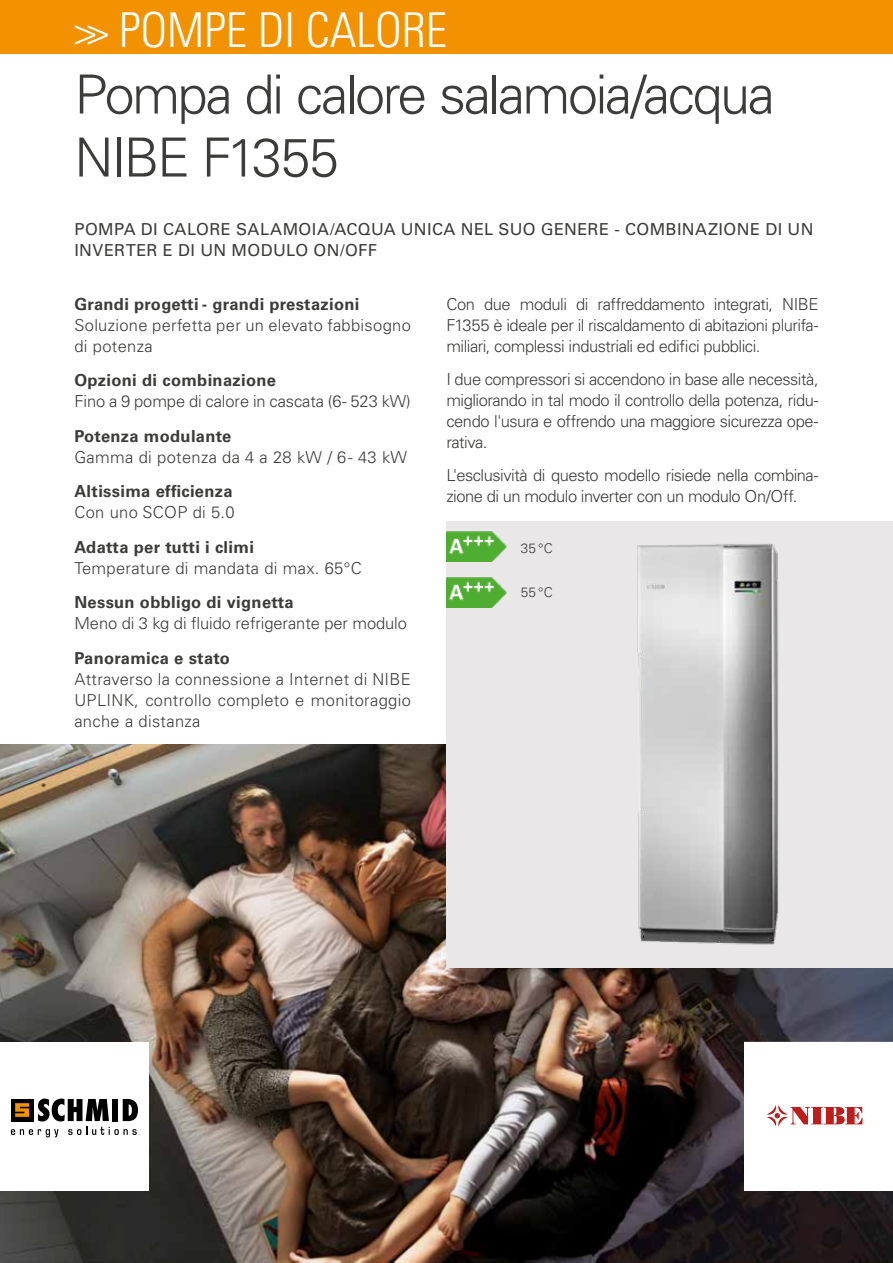
<style>
.page{position:relative;width:893px;height:1263px;background:#fff}
.page>*{position:absolute;margin:0;border:0;box-sizing:border-box;transform-origin:0 0}
.t1{font:300 54px/63px "Univers LT Pro 45";letter-spacing:-.045em;color:#3c3c3b}
.t2{font:300 condensed 48px "Univers LT Pro";color:#fff}
.t3{font:300 16.5px/21px "Univers LT Pro 45";letter-spacing:-.005em;color:#3c3c3b;text-align:justify}
.t4{font:700 16.5px "Univers LT Pro 65";letter-spacing:.02em;color:#3c3c3b}
.t5{font:300 16.5px/21px "Univers LT Pro 45";letter-spacing:.02em;color:#3c3c3b}
.t6{font:300 16.5px/21px "Univers LT Pro 45";letter-spacing:-.03em;color:#3c3c3b}
.t7{font:16.5px/21px "Univers LT Pro 55 Roman";letter-spacing:.025em;color:#3c3c3b}
.t8{font:300 13.5px "Univers LT Pro 45";color:#3c3c3b}
</style>
<div class="page">
<img style="left:0;top:744px;width:893px;height:519px">
<svg style="left:744px;top:1042px;width:149px;height:149px"></svg>
<div style="left:447px;top:521px;width:446px;height:447px;background:#e9e7e7"></div>
<img style="left:637px;top:543px;width:142px;height:402px">
<img style="left:446px;top:531px;width:60px;height:31px">
<img style="left:446px;top:577px;width:60px;height:31px">
<div style="left:0;top:1042px;width:149px;height:149px;background:#fff"></div>
<div style="left:11px;top:1099px;width:22px;height:22px;background:#000"></div>
<svg style="left:15px;top:1103px;width:14px;height:14px"></svg>
<svg style="left:38px;top:1098px;width:71px;height:23px"></svg>
<svg style="left:123px;top:1099px;width:15px;height:22px"></svg>
<div style="left:112px;top:1099px;width:6px;height:22px;background:#000"></div>
<svg style="left:11px;top:1129px;width:48px;height:8px"></svg>
<svg style="left:68px;top:1127px;width:69px;height:8px"></svg>
<div style="left:0;top:0;width:893px;height:53px;background:#f39200"></div>
<h2 class="t2" style="left:74px;top:-3px;width:374px">&gt;&gt; POMPE DI CALORE</h2>
<h1 class="t1" style="left:74px;top:63px;width:702px">Pompa di calore salamoia/acqua<br>NIBE F1355</h1>
<p class="t7" style="left:74px;top:219px;width:741px">POMPA DI CALORE SALAMOIA/ACQUA UNICA NEL SUO GENERE - COMBINAZIONE DI UN<br>INVERTER E DI UN MODULO ON/OFF</p>
<p class="t4" style="left:74px;top:294px;width:287px">Grandi progetti - grandi prestazioni</p>
<p class="t5" style="left:74px;top:314px;width:338px">Soluzione perfetta per un elevato fabbisogno di potenza</p>
<p class="t4" style="left:74px;top:370px;width:203px">Opzioni di combinazione</p>
<p class="t3" style="left:74px;top:391px;width:338px">Fino a 9 pompe di calore in cascata (6 - 523 kW)</p>
<p class="t4" style="left:74px;top:426px;width:159px">Potenza modulante</p>
<p class="t5" style="left:74px;top:446px;width:334px">Gamma di potenza da 4 a 28 kW / 6 - 43 kW</p>
<p class="t4" style="left:74px;top:481px;width:160px">Altissima efficienza</p>
<p class="t5" style="left:74px;top:502px;width:162px">Con uno SCOP di 5.0</p>
<p class="t4" style="left:74px;top:537px;width:181px">Adatta per tutti i climi</p>
<p class="t5" style="left:74px;top:557px;width:289px">Temperature di mandata di max. 65°C</p>
<p class="t4" style="left:74px;top:592px;width:221px">Nessun obbligo di vignetta</p>
<p class="t3" style="left:74px;top:613px;width:334px">Meno di 3 kg di fluido refrigerante per modulo</p>
<p class="t4" style="left:74px;top:648px;width:157px">Panoramica e stato</p>
<p class="t3" style="left:74px;top:668px;width:338px">Attraverso la connessione a Internet di NIBE UPLINK, controllo completo e monitoraggio anche a distanza</p>
<p class="t3" style="left:446px;top:293px;width:374px">Con due moduli di raffreddamento integrati, NIBE F1355 è ideale per il riscaldamento di abitazioni plurifa&shy;miliari, complessi industriali ed edifici pubblici.</p>
<p class="t3" style="left:446px;top:368px;width:374px">I due compressori si accendono in base alle necessità, migliorando in tal modo il controllo della potenza, ridu&shy;cendo l'usura e offrendo una maggiore sicurezza ope&shy;rativa.</p>
<p class="t6" style="left:446px;top:464px;width:374px">L'esclusività di questo modello risiede nella combina&shy;zione di un modulo inverter con un modulo On/Off.</p>
<p class="t8" style="left:521px;top:540px;width:33px">35 °C</p>
<p class="t8" style="left:521px;top:584px;width:33px">55 °C</p>
</div>
